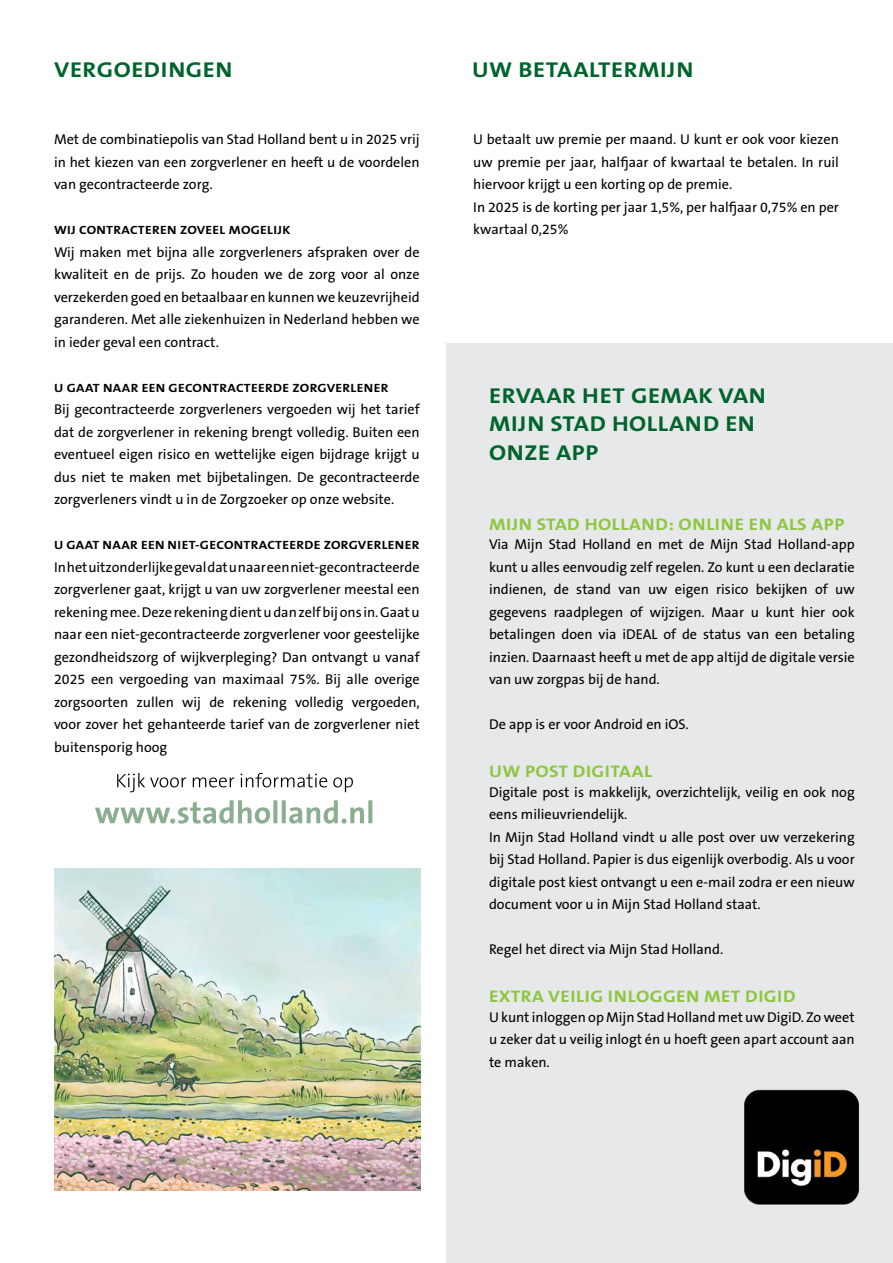
<style>
.page{position:relative;width:893px;height:1263px;background:#fff}
.page>*{position:absolute;margin:0;border:0;box-sizing:border-box;transform-origin:0 0}
.t1{font:700 21.6px/28.5px "The Sans B W7";letter-spacing:.025em;color:#00642c;scale:1.13 1}
.t2{font:700 16.8px "The Sans B W7";letter-spacing:.025em;color:#8dc63f;scale:1.13 1}
.t3{font:14.25px/22.5px "The Sans B W5 Plain";color:#000;text-align:justify}
.t4{font:700 12px "The Sans B W7";letter-spacing:.025em;color:#000;scale:1.12 1}
</style>
<div class="page">
<div style="left:447px;top:343px;width:446px;height:920px;background:#e7e8e9"></div>
<svg style="left:95px;top:800px;width:277px;height:24px"></svg>
<svg style="left:117px;top:773px;width:236px;height:19px"></svg>
<img style="left:54px;top:868px;width:367px;height:322px">
<h1 class="t1" style="left:54px;top:55px;width:159px">VERGOEDINGEN</h1>
<h1 class="t1" style="left:472px;top:55px;width:197px">UW BETAALTERMIJN</h1>
<p class="t3" style="left:54px;top:128px;width:367px">Met de combinatiepolis van Stad Holland bent u in 2025 vrij in het kiezen van een zorgverlener en heeft u de voordelen van gecontracteerde zorg.</p>
<p class="t4" style="left:54px;top:222px;width:213px">WIJ CONTRACTEREN ZOVEEL MOGELIJK</p>
<p class="t3" style="left:54px;top:241px;width:367px">Wij maken met bijna alle zorgverleners afspraken over de kwaliteit en de prijs. Zo houden we de zorg voor al onze verzekerden goed en betaalbaar en kunnen we keuzevrijheid garanderen. Met alle ziekenhuizen in Nederland hebben we in ieder geval een contract.</p>
<p class="t4" style="left:54px;top:380px;width:300px">U GAAT NAAR EEN GECONTRACTEERDE ZORGVERLENER</p>
<p class="t3" style="left:54px;top:398px;width:367px">Bij gecontracteerde zorgverleners vergoeden wij het tarief dat de zorgverlener in rekening brengt volledig. Buiten een eventueel eigen risico en wettelijke eigen bijdrage krijgt u dus niet te maken met bijbetalingen. De gecontracteerde zorgverleners vindt u in de Zorgzoeker op onze website.</p>
<p class="t4" style="left:54px;top:537px;width:328px">U GAAT NAAR EEN NIET-GECONTRACTEERDE ZORGVERLENER</p>
<p class="t3" style="left:54px;top:556px;width:367px">In het uitzonderlijke geval dat u naar een niet-gecontracteerde zorgverlener gaat, krijgt u van uw zorgverlener meestal een rekening mee. Deze rekening dient u dan zelf bij ons in. Gaat u naar een niet-gecontracteerde zorgverlener voor geestelijke gezondheidszorg of wijkverpleging? Dan ontvangt u vanaf 2025 een vergoeding van maximaal 75%. Bij alle overige zorgsoorten zullen wij de rekening volledig vergoeden, voor zover het gehanteerde tarief van de zorgverlener niet buitensporig hoog</p>
<p class="t3" style="left:473px;top:128px;width:367px;text-align:left">U betaalt uw premie per maand. U kunt er ook voor kiezen uw premie per jaar, halfjaar of kwartaal te betalen. In ruil hiervoor krijgt u een korting op de premie.<br>In 2025 is de korting per jaar 1,5%, per halfjaar 0,75% en per kwartaal 0,25%</p>
<h1 class="t1" style="left:489px;top:381px;width:246px">ERVAAR HET GEMAK VAN<br>MIJN STAD HOLLAND EN<br>ONZE APP</h1>
<p class="t2" style="left:489px;top:513px;width:316px">MIJN STAD HOLLAND: ONLINE EN ALS APP</p>
<p class="t3" style="left:489px;top:533px;width:367px">Via Mijn Stad Holland en met de Mijn Stad Holland-app kunt u alles eenvoudig zelf regelen. Zo kunt u een declaratie indienen, de stand van uw eigen risico bekijken of uw gegevens raadplegen of wijzigen. Maar u kunt hier ook betalingen doen via iDEAL of de status van een betaling inzien. Daarnaast heeft u met de app altijd de digitale versie van uw zorgpas bij de hand.</p>
<p class="t3" style="left:489px;top:713px;width:201px">De app is er voor Android en iOS.</p>
<p class="t2" style="left:489px;top:761px;width:146px">UW POST DIGITAAL</p>
<p class="t3" style="left:489px;top:781px;width:367px;text-align:left">Digitale post is makkelijk, overzichtelijk, veilig en ook nog eens milieuvriendelijk.<br>In Mijn Stad Holland vindt u alle post over uw verzekering bij Stad Holland. Papier is dus eigenlijk overbodig. Als u voor digitale post kiest ontvangt u een e-mail zodra er een nieuw document voor u in Mijn Stad Holland staat.</p>
<p class="t3" style="left:489px;top:938px;width:236px">Regel het direct via Mijn Stad Holland.</p>
<p class="t2" style="left:489px;top:986px;width:273px">EXTRA VEILIG INLOGGEN MET DIGID</p>
<p class="t3" style="left:489px;top:1006px;width:367px">U kunt inloggen op Mijn Stad Holland met uw DigiD. Zo weet u zeker dat u veilig inlogt én u hoeft geen apart account aan te maken.</p>
</div>
